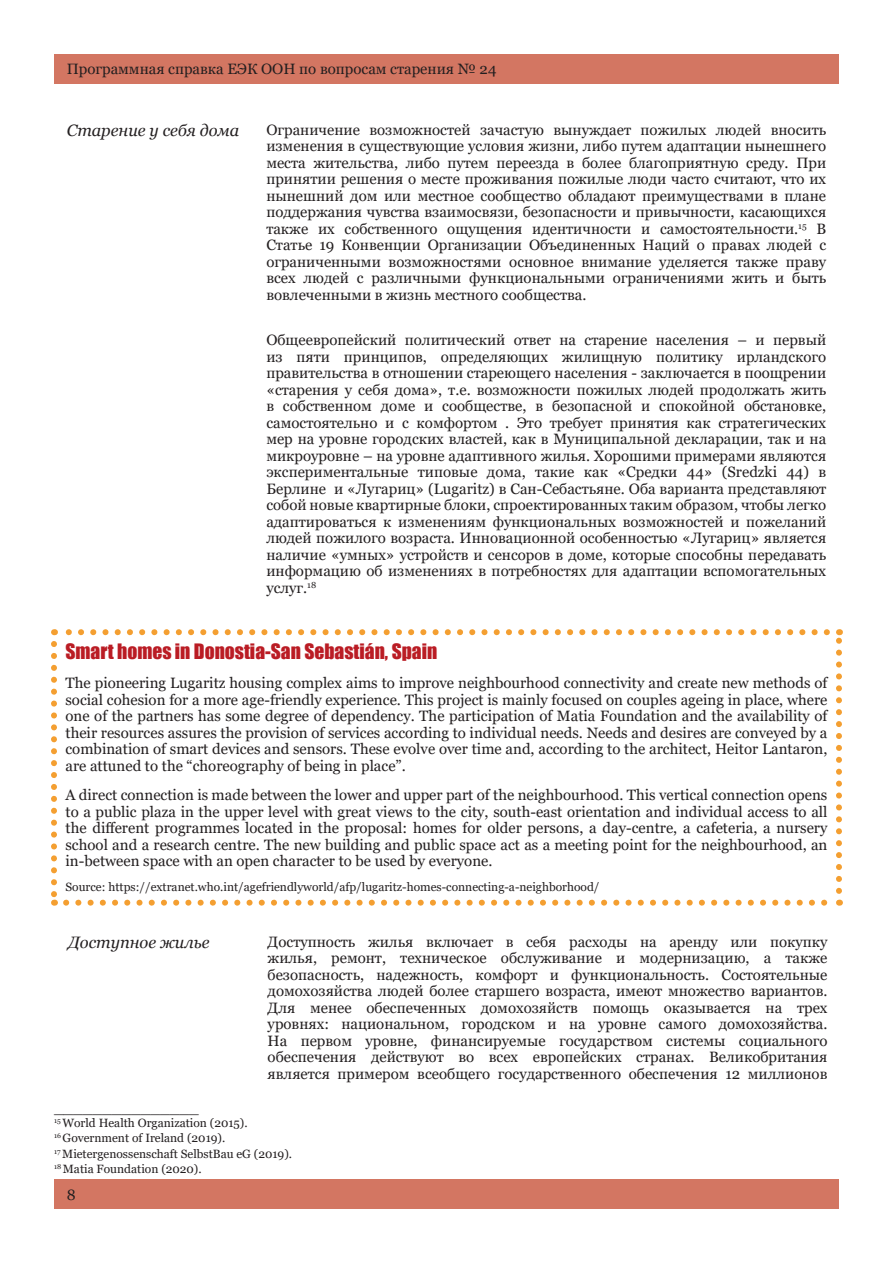
<style>
.page{position:relative;width:893px;height:1263px;background:#fff}
.page>*{position:absolute;margin:0;border:0;box-sizing:border-box;transform-origin:0 0}
.Red_title{font:19.5px "Impact";color:#ba1c24}
.Red_title-2{font:italic 16.5px "Georgia";color:#231f20}
.Georgia_10_regular{font:15px/16.5px "Georgia";color:#231f20;text-align:justify}
.Georgia_10_regular-2{font:12px "Georgia";color:#231f20}
</style>
<div class="page">
<div style="left:54px;top:54px;width:785px;height:29px;background:#d37662"></div>
<div style="left:54px;top:1180px;width:785px;height:29px;background:#d37662"></div>
<svg style="left:66px;top:900px;width:762px;height:6px"></svg>
<svg style="left:51px;top:644px;width:6px;height:262px"></svg>
<svg style="left:836px;top:629px;width:6px;height:262px"></svg>
<svg style="left:54px;top:629px;width:773px;height:6px"></svg>
<p class="Georgia_10_regular" style="left:67px;top:61px;width:431px">Программная справка ЕЭК ООН по вопросам старения № 24</p>
<p class="Red_title-2" style="left:67px;top:120px;width:174px">Старение у себя дома</p>
<p class="Georgia_10_regular" style="left:266px;top:122px;width:561px">Ограничение возможностей зачастую вынуждает пожилых людей вносить изменения в существующие условия жизни, либо путем адаптации нынешнего места жительства, либо путем переезда в более благоприятную среду. При принятии решения о месте проживания пожилые люди часто считают, что их нынешний дом или местное сообщество обладают преимуществами в плане поддержания чувства взаимосвязи, безопасности и привычности, касающихся также их собственного ощущения идентичности и самостоятельности.<sup>15</sup> В Статье 19 Конвенции Организации Объединенных Наций о правах людей с ограниченными возможностями основное внимание уделяется также праву всех людей с различными функциональными ограничениями жить и быть вовлеченными в жизнь местного сообщества.</p>
<p class="Georgia_10_regular" style="left:266px;top:332px;width:561px">Общеевропейский политический ответ на старение населения – и первый из пяти принципов, определяющих жилищную политику ирландского правительства в отношении стареющего населения - заключается в поощрении «старения у себя дома», т.е. возможности пожилых людей продолжать жить в собственном доме и сообществе, в безопасной и спокойной обстановке, самостоятельно и с комфортом . Это требует принятия как стратегических мер на уровне городских властей, как в Муниципальной декларации, так и на микроуровне – на уровне адаптивного жилья. Хорошими примерами являются экспериментальные типовые дома, такие как «Средки 44» (Sredzki 44) в Берлине и «Лугариц» (Lugaritz) в Сан-Себастьяне. Оба варианта представляют собой новые квартирные блоки, спроектированных таким образом, чтобы легко адаптироваться к изменениям функциональных возможностей и пожеланий людей пожилого возраста. Инновационной особенностью «Лугариц» является наличие «умных» устройств и сенсоров в доме, которые способны передавать информацию об изменениях в потребностях для адаптации вспомогательных услуг.<sup>18</sup></p>
<p class="Red_title" style="left:66px;top:636px;width:373px">Smart homes in Donostia-San Sebastián, Spain</p>
<p class="Georgia_10_regular" style="left:66px;top:675px;width:763px">The pioneering Lugaritz housing complex aims to improve neighbourhood connectivity and create new methods of social cohesion for a more age-friendly experience. This project is mainly focused on couples ageing in place, where one of the partners has some degree of dependency. The participation of Matia Foundation and the availability of their resources assures the provision of services according to individual needs. Needs and desires are conveyed by a combination of smart devices and sensors. These evolve over time and, according to the architect, Heitor Lantaron, are attuned to the “choreography of being in place”.</p>
<p class="Georgia_10_regular" style="left:66px;top:787px;width:763px">A direct connection is made between the lower and upper part of the neighbourhood. This vertical connection opens to a public plaza in the upper level with great views to the city, south-east orientation and individual access to all the different programmes located in the proposal: homes for older persons, a day-centre, a cafeteria, a nursery school and a research centre. The new building and public space act as a meeting point for the neighbourhood, an in-between space with an open character to be used by everyone.</p>
<p class="Georgia_10_regular-2" style="left:66px;top:880px;width:536px">Source: https://extranet.who.int/agefriendlyworld/afp/lugaritz-homes-connecting-a-neighborhood/</p>
<p class="Red_title-2" style="left:68px;top:932px;width:143px">Доступное жилье</p>
<p class="Georgia_10_regular" style="left:268px;top:934px;width:561px">Доступность жилья включает в себя расходы на аренду или покупку жилья, ремонт, техническое обслуживание и модернизацию, а также безопасность, надежность, комфорт и функциональность. Состоятельные домохозяйства людей более старшего возраста, имеют множество вариантов.<br>Для менее обеспеченных домохозяйств помощь оказывается на трех уровнях: национальном, городском и на уровне самого домохозяйства.<br>На первом уровне, финансируемые государством системы социального обеспечения действуют во всех европейских странах. Великобритания является примером всеобщего государственного обеспечения 12 миллионов</p>
<p class="Georgia_10_regular" style="left:54px;top:1100px;width:146px">_______________</p>
<p class="Georgia_10_regular-2" style="left:54px;top:1116px;width:195px"><sup>15</sup> World Health Organization (2015).</p>
<p class="Georgia_10_regular-2" style="left:54px;top:1130px;width:173px"><sup>16</sup> Government of Ireland (2019).</p>
<p class="Georgia_10_regular-2" style="left:54px;top:1147px;width:240px"><sup>17</sup> Mietergenossenschaft SelbstBau eG (2019).</p>
<p class="Georgia_10_regular-2" style="left:54px;top:1161px;width:149px"><sup>18</sup> Matia Foundation (2020).</p>
<p class="Georgia_10_regular" style="left:67px;top:1187px;width:10px">8</p>
</div>
